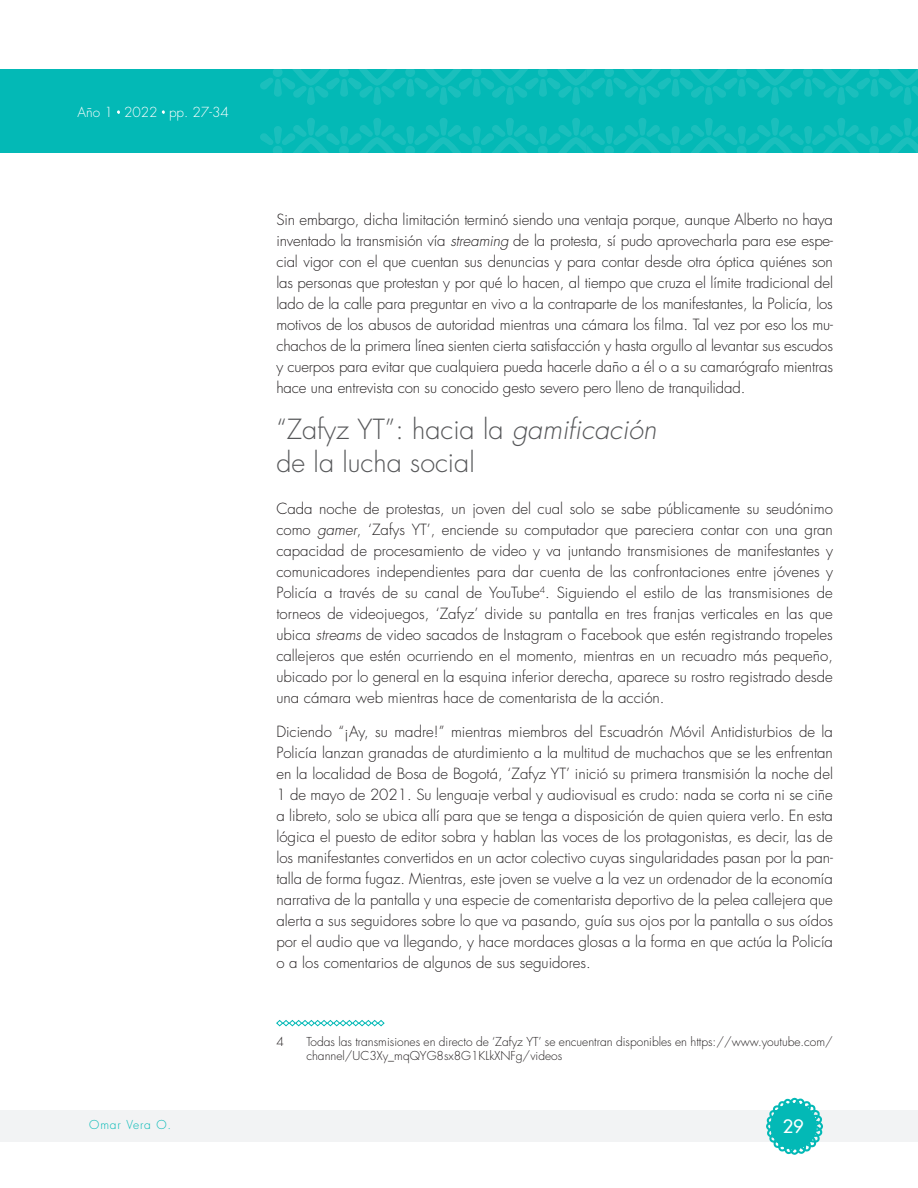
<style>
.page{position:relative;width:918px;height:1188px;background:#fff}
.page>*{position:absolute;margin:0;border:0;box-sizing:border-box;transform-origin:0 0}
.t1{font:300 27px/33px "Futura Std";color:#57585a}
.t2{font:500 18px "Futura Std";color:#fff}
.t3{font:300 15px/21px "Futura Std";color:#231f20;text-align:justify}
.t4{font:300 13.5px "Futura Std";color:#fff}
.t5{font:300 12px/14.4px "Futura Std";color:#231f20}
.t6{font:300 12px "Futura Std";letter-spacing:.075em;color:#03b9b6}
.s1{font-style:italic}
</style>
<div class="page">
<div style="left:0;top:1110px;width:918px;height:32px;background:#f2f3f4"></div>
<svg style="left:766px;top:1098px;width:57px;height:57px"></svg>
<div style="left:0;top:69px;width:918px;height:84px;background:#03b9b6"></div>
<svg style="left:260px;top:118px;width:658px;height:35px"></svg>
<svg style="left:869px;top:146px;width:10px;height:9px"></svg>
<svg style="left:260px;top:69px;width:658px;height:36px"></svg>
<svg style="left:869px;top:67px;width:10px;height:10px"></svg>
<svg style="left:117px;top:110px;width:3px;height:4px"></svg>
<svg style="left:162px;top:110px;width:3px;height:4px"></svg>
<svg style="left:276px;top:1020px;width:109px;height:7px"></svg>
<p class="t4" style="left:78px;top:104px;width:153px">Año 1 2022 pp. 27-34</p>
<p class="t6" style="left:89px;top:1118px;width:84px">Omar Vera O.</p>
<p class="t3" style="left:276px;top:209px;width:558px">Sin embargo, dicha limitación terminó siendo una ventaja porque, aunque Alberto no haya inventado la transmisión vía <span class="s1">streaming</span> de la protesta, sí pudo aprovecharla para ese espe&shy;cial vigor con el que cuentan sus denuncias y para contar desde otra óptica quiénes son las personas que protestan y por qué lo hacen, al tiempo que cruza el límite tradicional del lado de la calle para preguntar en vivo a la contraparte de los manifestantes, la Policía, los motivos de los abusos de autoridad mientras una cámara los filma. Tal vez por eso los mu&shy;chachos de la primera línea sienten cierta satisfacción y hasta orgullo al levantar sus escudos y cuerpos para evitar que cualquiera pueda hacerle daño a él o a su camarógrafo mientras hace una entrevista con su conocido gesto severo pero lleno de tranquilidad.</p>
<h1 class="t1" style="left:276px;top:413px;width:381px">“Zafyz YT”: hacia la <span class="s1">gamificación </span>de la lucha social</h1>
<p class="t3" style="left:276px;top:498px;width:558px">Cada noche de protestas, un joven del cual solo se sabe públicamente su seudónimo como <span class="s1">gamer</span>, ‘Zafys YT’, enciende su computador que pareciera contar con una gran capacidad de procesamiento de video y va juntando transmisiones de manifestantes y comunicadores independientes para dar cuenta de las confrontaciones entre jóvenes y Policía a través de su canal de YouTube<sup>4</sup>. Siguiendo el estilo de las transmisiones de torneos de videojuegos, ‘Zafyz’ divide su pantalla en tres franjas verticales en las que ubica <span class="s1">streams</span> de video sacados de Instagram o Facebook que estén registrando tropeles callejeros que estén ocurriendo en el momento, mientras en un recuadro más pequeño, ubicado por lo general en la esquina inferior derecha, aparece su rostro registrado desde una cámara web mientras hace de comentarista de la acción.</p>
<p class="t3" style="left:276px;top:721px;width:558px">Diciendo “¡Ay, su madre!” mientras miembros del Escuadrón Móvil Antidisturbios de la Policía lanzan granadas de aturdimiento a la multitud de muchachos que se les enfrentan en la localidad de Bosa de Bogotá, ‘Zafyz YT’ inició su primera transmisión la noche del 1 de mayo de 2021. Su lenguaje verbal y audiovisual es crudo: nada se corta ni se ciñe a libreto, solo se ubica allí para que se tenga a disposición de quien quiera verlo. En esta lógica el puesto de editor sobra y hablan las voces de los protagonistas, es decir, las de los manifestantes convertidos en un actor colectivo cuyas singularidades pasan por la pan&shy;talla de forma fugaz. Mientras, este joven se vuelve a la vez un ordenador de la economía narrativa de la pantalla y una especie de comentarista deportivo de la pelea callejera que alerta a sus seguidores sobre lo que va pasando, guía sus ojos por la pantalla o sus oídos por el audio que va llegando, y hace mordaces glosas a la forma en que actúa la Policía o a los comentarios de algunos de sus seguidores.</p>
<p class="t5" style="left:276px;top:1035px;width:9px">4</p>
<p class="t5" style="left:306px;top:1035px;width:528px">Todas las transmisiones en directo de ‘Zafyz YT’ se encuentran disponibles en https://www.youtube.com/ channel/UC3Xy_mqQYG8sx8G1KLkXNFg/videos</p>
<p class="t2" style="left:783px;top:1115px;width:22px">29</p>
</div>
